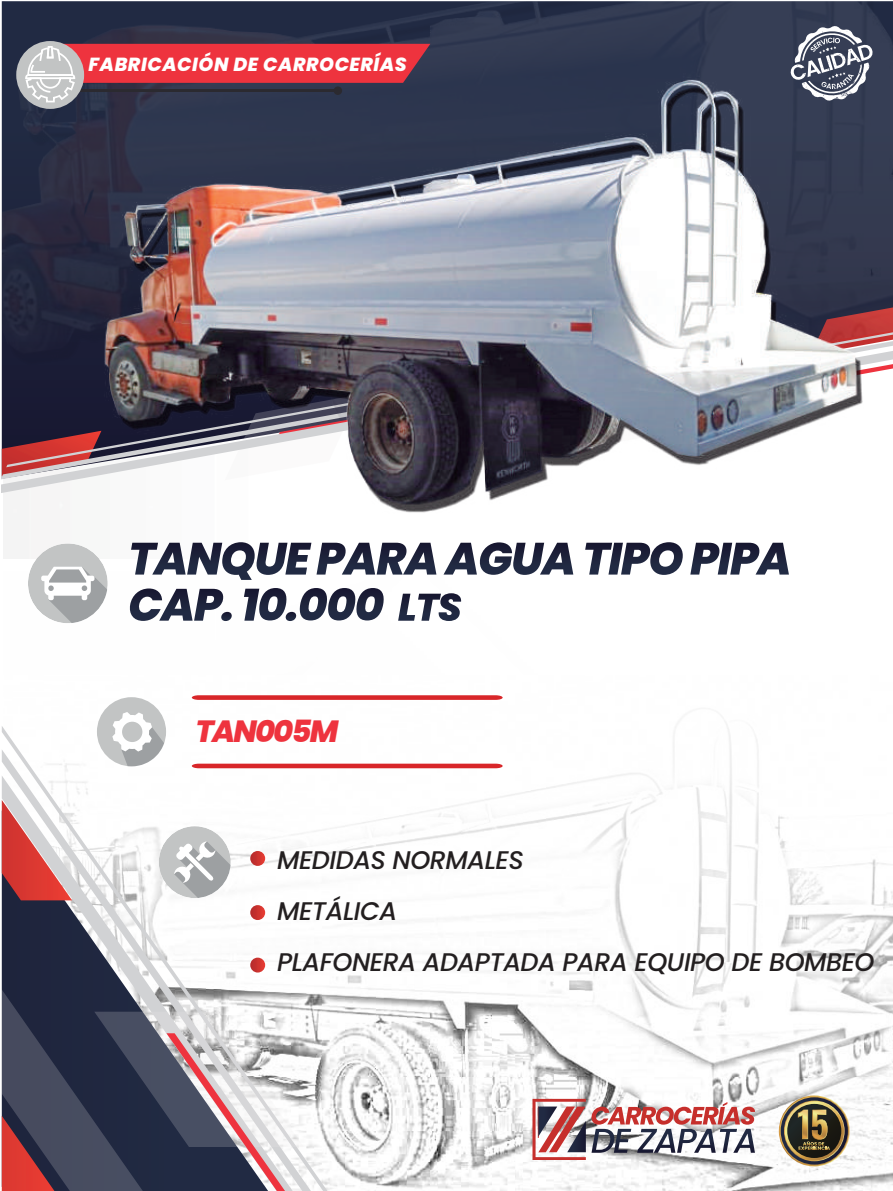
<style>
.page{position:relative;width:893px;height:1191px;background:#fff}
.page>*{position:absolute;margin:0;border:0;box-sizing:border-box;transform-origin:0 0}
.t1{font:italic 800 30.6px "Poppins";letter-spacing:-.06em;color:#ee333e}
.t2{font:italic 500 25.5px/51px "Poppins";letter-spacing:-.02em;color:#231f20}
.t3{font:italic 800 18.9px "Poppins";letter-spacing:.03em;color:#fff}
</style>
<div class="page">
<img style="left:327px;top:1111px;width:566px;height:80px">
<svg style="left:97px;top:697px;width:796px;height:414px"></svg>
<svg style="left:2px;top:725px;width:325px;height:466px"></svg>
<svg style="left:2px;top:810px;width:266px;height:201px"></svg>
<svg style="left:2px;top:938px;width:241px;height:253px"></svg>
<svg style="left:2px;top:800px;width:70px;height:100px"></svg>
<svg style="left:2px;top:1115px;width:52px;height:76px;background:#88383f"></svg>
<svg style="left:94px;top:1011px;width:210px;height:180px"></svg>
<svg style="left:779px;top:1095px;width:71px;height:71px"></svg>
<svg style="left:780px;top:1096px;width:69px;height:69px"></svg>
<svg style="left:781px;top:1097px;width:67px;height:67px"></svg>
<svg style="left:784px;top:1100px;width:61px;height:61px"></svg>
<svg style="left:785px;top:1101px;width:59px;height:59px"></svg>
<svg style="left:787px;top:1103px;width:54px;height:55px"></svg>
<svg style="left:790px;top:1105px;width:49px;height:51px;background:#5b5033"></svg>
<svg style="left:532px;top:1098px;width:223px;height:62px"></svg>
<img style="left:2px;top:1px;width:874px;height:606px">
<svg style="left:131px;top:542px;width:305px;height:38px"></svg>
<svg style="left:443px;top:542px;width:130px;height:33px"></svg>
<svg style="left:585px;top:542px;width:98px;height:33px"></svg>
<svg style="left:690px;top:543px;width:99px;height:31px"></svg>
<svg style="left:129px;top:588px;width:103px;height:33px"></svg>
<svg style="left:244px;top:588px;width:141px;height:33px"></svg>
<svg style="left:398px;top:593px;width:64px;height:28px"></svg>
<div style="left:28px;top:543px;width:80px;height:80px;background:#c2c4c4;border-radius:50%"></div>
<svg style="left:41px;top:566px;width:67px;height:57px"></svg>
<svg style="left:192px;top:763px;width:311px;height:5px;background:#dd4446"></svg>
<svg style="left:192px;top:695px;width:311px;height:5px;background:#db383a"></svg>
<div style="left:97px;top:697px;width:69px;height:69px;background:#c2c4c4;border-radius:50%"></div>
<svg style="left:112px;top:712px;width:52px;height:54px"></svg>
<div style="left:159px;top:826px;width:72px;height:72px;background:#c2c4c4;border-radius:50%"></div>
<svg style="left:174px;top:841px;width:57px;height:57px"></svg>
<svg style="left:250px;top:851px;width:15px;height:15px"></svg>
<svg style="left:250px;top:905px;width:15px;height:15px"></svg>
<svg style="left:250px;top:957px;width:15px;height:15px"></svg>
<p class="t3" style="left:89px;top:53px;width:320px">FABRICACIÓN DE CARROCERÍAS</p>
<p class="t1" style="left:195px;top:713px;width:144px">TAN005M</p>
<p class="t2" style="left:277px;top:834px;width:599px">MEDIDAS NORMALES<br>METÁLICA<br>PLAFONERA ADAPTADA PARA EQUIPO DE BOMBEO</p>
</div>
